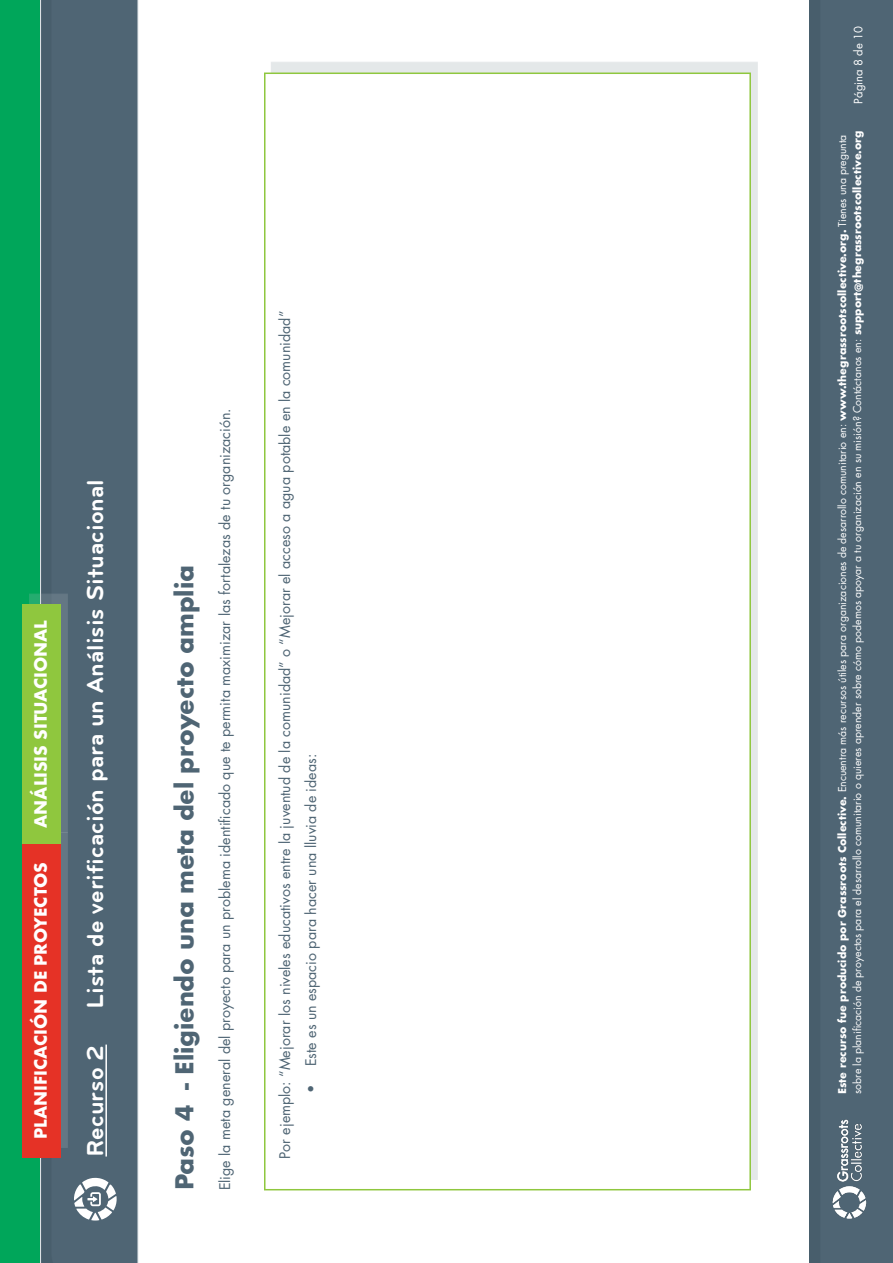
<style>
.page{position:relative;width:893px;height:1263px;background:#fff}
.page>*{position:absolute;margin:0;border:0;box-sizing:border-box;transform-origin:0 0}
.t1{font:700 24px "Bryant";color:#fff}
.t2{font:700 24px "Futura";letter-spacing:-.005em;color:#4f6574}
.t3{font:700 16.5px "Futura";letter-spacing:-.005em;color:#fff}
.t4{font:14.25px "Futura";color:#4f6574}
.t5{font:11.25px "Futura";color:#fff}
.t6{font:10.5px/15px "Futura";color:#fff}
.s1{font-weight:700}
</style>
<div class="page">
<div style="left:37px;top:0;width:102px;height:1263px;background:#4f6574"></div>
<div style="left:0;top:0;width:40px;height:1263px;background:#00a65a"></div>
<div style="left:807px;top:0;width:86px;height:1263px;background:#4f6574"></div>
<hr style="left:105px;top:1044px;width:2px;height:112px;background:#fff">
<img style="left:832px;top:1119px;width:34px;height:100px">
<svg style="left:74px;top:1178px;width:43px;height:42px"></svg>
<div style="left:271px;top:62px;width:487px;height:1118px;background:#e4e8e9"></div>
<div style="left:264px;top:72px;width:487px;height:1119px;background:#fff"></div>
<div style="left:29px;top:832px;width:38px;height:315px;background:#bcc5c9;opacity:.2"></div>
<div style="left:22px;top:843px;width:38px;height:315px;background:#e53226"></div>
<div style="left:29px;top:593px;width:38px;height:240px;background:#bcc5c9;opacity:.2"></div>
<div style="left:22px;top:604px;width:38px;height:239px;background:#8fc73e"></div>
<h2 class="t3" style="left:29px;top:828px;width:210px;rotate:-90deg">ANÁLISIS SITUACIONAL</h2>
<h2 class="t3" style="left:29px;top:1139px;width:278px;rotate:-90deg">PLANIFICACIÓN DE PROYECTOS</h2>
<h1 class="t1" style="left:82px;top:1008px;width:531px;rotate:-90deg">Lista de verificación para un Análisis Situacional</h1>
<h1 class="t1" style="left:82px;top:1156px;width:113px;rotate:-90deg">Recurso 2</h1>
<h1 class="t2" style="left:167px;top:1190px;width:627px;rotate:-90deg">Paso 4 - Eligiendo una meta del proyecto amplia</h1>
<h3 class="t4" style="left:216px;top:1190px;width:784px;rotate:-90deg">Elige la meta general del proyecto para un problema identificado que te permita maximizar las fortalezas de tu organización.</h3>
<h3 class="t4" style="left:276px;top:1159px;width:849px;rotate:-90deg">Por ejemplo: “Mejorar los niveles educativos entre la juventud de la comunidad” o “Mejorar el acceso a agua potable en la comunidad”</h3>
<h3 class="t4" style="left:302px;top:1093px;width:341px;rotate:-90deg">• Este es un espacio para hacer una lluvia de ideas:</h3>
<p class="t5" style="left:851px;top:103px;width:79px;rotate:-90deg">Página 8 de 10</p>
<p class="t6" style="left:835px;top:1094px;width:965px;rotate:-90deg"><span class="s1">Este recurso fue producido por Grassroots Collective.</span> Encuentra más recursos útiles para organizaciones de desarrollo comunitario en: <span class="s1">www.thegrassrootscollective.org.</span> Tienes una pregunta sobre la planificación de proyectos para el desarrollo comunitario o quieres aprender sobre cómo podemos apoyar a tu organización en su misión? Contáctanos en: <span class="s1">support@thegrassrootscollective.org</span></p>
</div>
